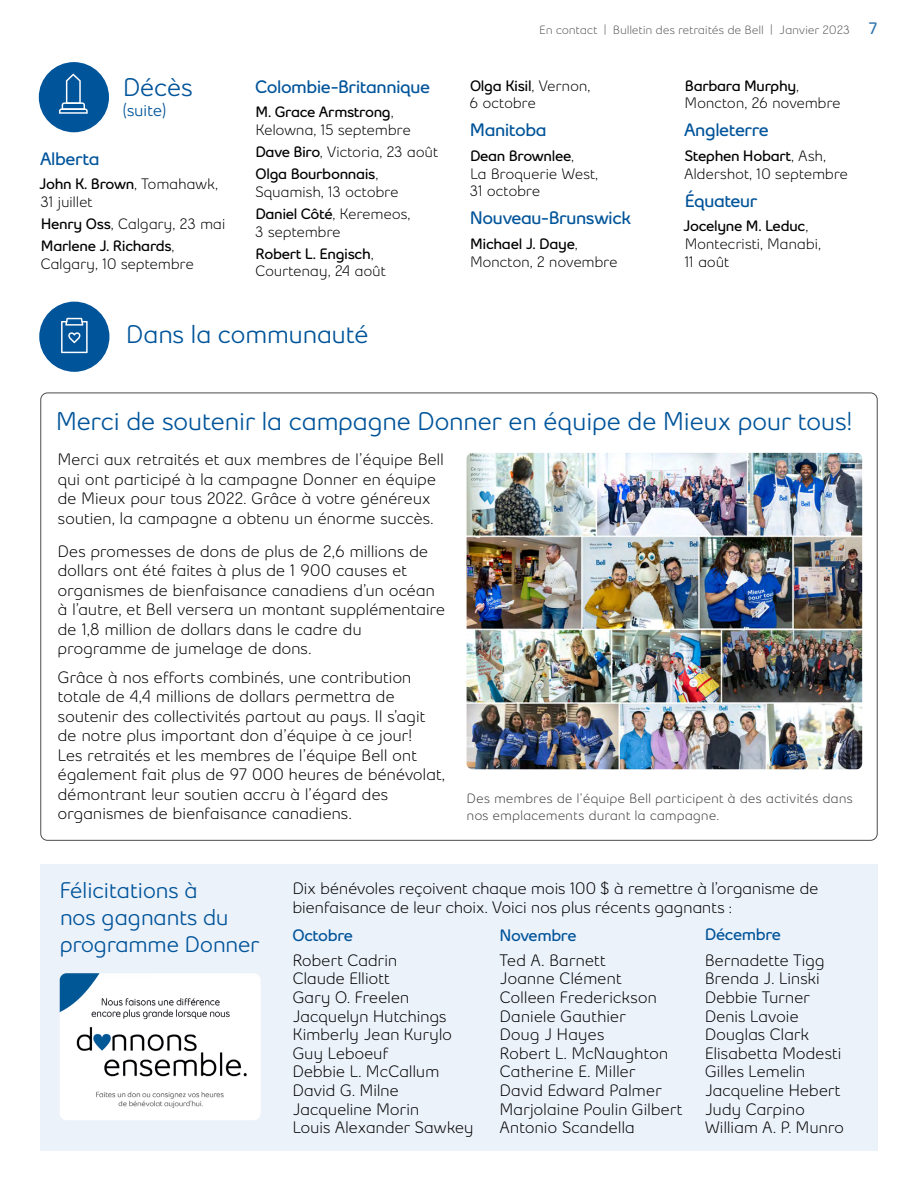
<style>
.page{position:relative;width:918px;height:1188px;background:#fff}
.page>*{position:absolute;margin:0;border:0;box-sizing:border-box;transform-origin:0 0}
.t1{font:600 25.5px "Bell Slim";letter-spacing:-.025em;color:#00549a}
.t2{font:600 22.5px/27px "Bell Slim";letter-spacing:-.025em;color:#00549a}
.t3{font:800 18px "Bell Slim";letter-spacing:-.025em;color:#00549a}
.t4{font:500 16.5px/18.6px "Bell Slim";letter-spacing:-.025em;color:#000}
.t5{font:800 16.5px "Bell Slim";letter-spacing:-.02em;color:#00549a}
.t6{font:600 16.5px "Bell Slim";letter-spacing:-.025em;color:#00549a}
.t7{font:500 15px/17.7px "Bell Slim";letter-spacing:-.025em;color:#000}
.t8{font:800 15px/22px "Bell Slim";letter-spacing:-.02em;color:#000}
.t9{font:500 13.5px/16.5px "Bell Slim";letter-spacing:-.01em;color:#414042}
.t10{font:500 12px "Bell Slim";letter-spacing:-.02em;color:#58595b}
.s1{font-weight:800}
.s2{font-weight:500}
.s3{font-weight:800;font-size:16.5px;color:#3376ae}
</style>
<div class="page">
<div style="left:39px;top:62px;width:70px;height:70px;background:#00549a;border-radius:50%"></div>
<svg style="left:59px;top:74px;width:29px;height:40px"></svg>
<div style="left:39px;top:302px;width:70px;height:70px;background:#00549a;border-radius:50%"></div>
<svg style="left:61px;top:318px;width:27px;height:35px"></svg>
<div style="left:40px;top:865px;width:838px;height:286px;background:#ecf2fa"></div>
<img style="left:60px;top:973px;width:201px;height:147px">
<img style="left:467px;top:453px;width:395px;height:316px">
<h1 class="t1" style="left:123px;top:72px;width:72px">Décès</h1>
<p class="t6" style="left:123px;top:100px;width:45px">(suite)</p>
<p class="t3" style="left:40px;top:147px;width:61px">Alberta</p>
<p class="t7" style="left:39px;top:175px;width:181px"><span class="s1">John K. Brown</span>, Tomahawk,<br>31 juillet</p>
<p class="t8" style="left:41px;top:213px;width:186px">Henry Oss<span class="s2">, Calgary, 23 mai<br></span>Marlene J. Richards<span class="s2">,</span></p>
<p class="t7" style="left:40px;top:255px;width:155px">Calgary, 10 septembre</p>
<p class="t3" style="left:255px;top:75px;width:176px">Colombie-Britannique</p>
<p class="t7" style="left:255px;top:103px;width:157px"><span class="s1">M. Grace Armstrong</span>,<br>Kelowna, 15 septembre</p>
<p class="t8" style="left:255px;top:141px;width:184px">Dave Biro<span class="s2">, Victoria, 23 août<br></span>Olga Bourbonnais<span class="s2">,</span></p>
<p class="t7" style="left:255px;top:181px;width:157px;line-height:22px">Squamish, 13 octobre<br><span class="s1">Daniel Côté</span>, Keremeos,</p>
<p class="t8" style="left:255px;top:220px;width:120px"><span class="s2">3 septembre<br></span>Robert L. Engisch<span class="s2">,</span></p>
<p class="t7" style="left:255px;top:262px;width:132px">Courtenay, 24 août</p>
<h1 class="t1" style="left:126px;top:319px;width:245px">Dans la communauté</h1>
<p class="t10" style="left:539px;top:23px;width:340px">En contact | Bulletin des retraités de Bell | Janvier 2023 <span class="s3">7</span></p>
<p class="t7" style="left:469px;top:77px;width:123px"><span class="s1">Olga Kisil</span>, Vernon,<br>6 octobre</p>
<p class="t3" style="left:470px;top:119px;width:78px">Manitoba</p>
<p class="t7" style="left:470px;top:147px;width:130px"><span class="s1">Dean Brownlee</span>,<br>La Broquerie West,<br>31 octobre</p>
<p class="t3" style="left:470px;top:207px;width:162px">Nouveau-Brunswick</p>
<p class="t7" style="left:470px;top:235px;width:149px"><span class="s1">Michael J. Daye</span>,<br>Moncton, 2 novembre</p>
<p class="t7" style="left:685px;top:77px;width:158px"><span class="s1">Barbara Murphy</span>,<br>Moncton, 26 novembre</p>
<p class="t3" style="left:684px;top:119px;width:86px">Angleterre</p>
<p class="t7" style="left:684px;top:147px;width:166px"><span class="s1">Stephen Hobart</span>, Ash,<br>Aldershot, 10 septembre</p>
<p class="t3" style="left:685px;top:189px;width:74px">Équateur</p>
<p class="t7" style="left:683px;top:217px;width:140px"><span class="s1">Jocelyne M. Leduc</span>,<br>Montecristi, Manabi,<br>11 août</p>
<h1 class="t1" style="left:56px;top:406px;width:798px">Merci de soutenir la campagne Donner en équipe de Mieux pour tous!</h1>
<p class="t4" style="left:58px;top:450px;width:388px;line-height:19.5px">Merci aux retraités et aux membres de l’équipe Bell qui ont participé à la campagne Donner en équipe de Mieux pour tous 2022. Grâce à votre généreux soutien, la campagne a obtenu un énorme succès.</p>
<p class="t4" style="left:58px;top:541px;width:389px;line-height:19.5px">Des promesses de dons de plus de 2,6 millions de dollars ont été faites à plus de 1 900 causes et organismes de bienfaisance canadiens d’un océan à l’autre, et Bell versera un montant supplémentaire de 1,8 million de dollars dans le cadre du programme de jumelage de dons.</p>
<p class="t4" style="left:58px;top:667px;width:389px;line-height:19.5px">Grâce à nos efforts combinés, une contribution totale de 4,4 millions de dollars permettra de soutenir des collectivités partout au pays. Il s’agit de notre plus important don d’équipe à ce jour!<br>Les retraités et les membres de l’équipe Bell ont également fait plus de 97 000 heures de bénévolat, démontrant leur soutien accru à l’égard des organismes de bienfaisance canadiens.</p>
<p class="t9" style="left:467px;top:790px;width:388px">Des membres de l’équipe Bell participent à des activités dans nos emplacements durant la campagne.</p>
<h2 class="t2" style="left:60px;top:877px;width:201px">Félicitations à<br>nos gagnants du programme Donner</h2>
<p class="t4" style="left:292px;top:878px;width:528px;line-height:19.5px">Dix bénévoles reçoivent chaque mois 100 $ à remettre à l’organisme de bienfaisance de leur choix. Voici nos plus récents gagnants :</p>
<p class="t5" style="left:292px;top:924px;width:62px">Octobre</p>
<p class="t4" style="left:292px;top:951px;width:183px">Robert Cadrin<br>Claude Elliott<br>Gary O. Freelen<br>Jacquelyn Hutchings<br>Kimberly Jean Kurylo<br>Guy Leboeuf<br>Debbie L. McCallum<br>David G. Milne<br>Jacqueline Morin<br>Louis Alexander Sawkey</p>
<p class="t5" style="left:499px;top:924px;width:79px">Novembre</p>
<p class="t4" style="left:499px;top:951px;width:185px">Ted A. Barnett<br>Joanne Clément<br>Colleen Frederickson<br>Daniele Gauthier<br>Doug J Hayes<br>Robert L. McNaughton<br>Catherine E. Miller<br>David Edward Palmer<br>Marjolaine Poulin Gilbert<br>Antonio Scandella</p>
<p class="t5" style="left:705px;top:924px;width:78px">Décembre</p>
<p class="t4" style="left:705px;top:951px;width:141px">Bernadette Tigg<br>Brenda J. Linski<br>Debbie Turner<br>Denis Lavoie<br>Douglas Clark<br>Elisabetta Modesti<br>Gilles Lemelin<br>Jacqueline Hebert<br>Judy Carpino<br>William A. P. Munro</p>
</div>
